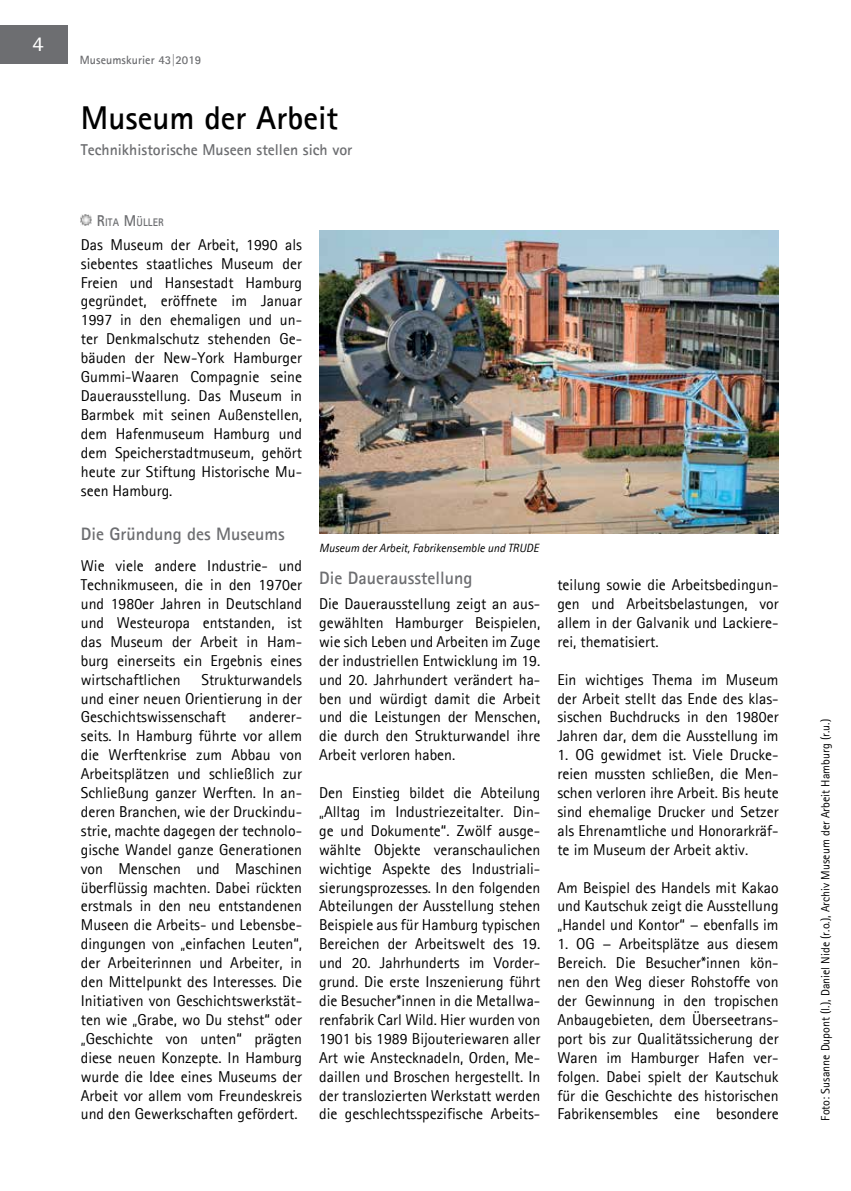
<style>
.page{position:relative;width:851px;height:1191px;background:#fff}
.page>*{position:absolute;margin:0;border:0;box-sizing:border-box;transform-origin:0 0}
.t1{font:700 33px "Agfa Rotis Sans Serif";color:#000}
.t2{font:21px "Agfa Rotis Sans Serif";color:#fff;scale:1.1 1}
.t3{font:700 18px "Agfa Rotis Sans Serif";color:#6d6e71}
.t4{font:15.75px/18.9px "Agfa Rotis Sans Serif";color:#000;text-align:justify}
.t5{font:700 15.75px "Agfa Rotis Sans Serif";color:#6d6e71}
.t6{font:12px "Agfa Rotis Sans Serif";color:#000}
.t7{font:italic 12px "Agfa Rotis Sans Serif";color:#000}
.t8{font:700 12px "Agfa Rotis Sans Serif";letter-spacing:.005em;color:#6d6e71}
.t9{font:700 10.95px "Agfa Rotis Sans Serif";letter-spacing:.015em;color:#6d6e71;scale:.95 1}
.s1{font-size:15.75px}
</style>
<div class="page">
<div style="left:0;top:26px;width:68px;height:38px;background:#6d6e71"></div>
<svg style="left:81px;top:214px;width:11px;height:11px"></svg>
<img style="left:319px;top:231px;width:459px;height:302px">
<h2 class="t2" style="left:32px;top:31px;width:12px">4</h2>
<p class="t8" style="left:80px;top:52px;width:123px">Museumskurier 43|2019</p>
<h1 class="t1" style="left:81px;top:97px;width:259px">Museum der Arbeit</h1>
<p class="t5" style="left:81px;top:139px;width:273px">Technikhistorische Museen stellen sich vor</p>
<p class="t9" style="left:97px;top:215px;width:71px"><span class="s1">R</span>ITA <span class="s1">M</span>ÜLLER</p>
<p class="t4" style="left:81px;top:235px;width:223px">Das Museum der Arbeit, 1990 als siebentes staatliches Museum der Freien und Hansestadt Hamburg gegründet, eröffnete im Januar 1997 in den ehemaligen und un&shy;ter Denkmalschutz stehenden Ge&shy;bäuden der New-York Hamburger Gummi-Waaren Compagnie seine Dauerausstellung. Das Museum in Barmbek mit seinen Außenstellen, dem Hafenmuseum Hamburg und dem Speicherstadtmuseum, gehört heute zur Stiftung Historische Mu&shy;seen Hamburg.</p>
<p class="t3" style="left:81px;top:522px;width:205px">Die Gründung des Museums</p>
<p class="t4" style="left:81px;top:556px;width:223px">Wie viele andere Industrie- und Technikmuseen, die in den 1970er und 1980er Jahren in Deutschland und Westeuropa entstanden, ist das Museum der Arbeit in Ham&shy;burg einerseits ein Ergebnis eines wirtschaftlichen</p>
<p class="t4" style="left:81px;top:669px;width:223px;text-indent:121px">Strukturwandels und einer neuen Orientierung in der Geschichtswissenschaft</p>
<p class="t4" style="left:81px;top:707px;width:223px;text-indent:168px">anderer&shy;seits. In Hamburg führte vor allem die Werftenkrise zum Abbau von Arbeitsplätzen und schließlich zur Schließung ganzer Werften. In an&shy;deren Branchen, wie der Druckindu&shy;strie, machte dagegen der technolo&shy;gische Wandel ganze Generationen von Menschen und Maschinen überflüssig machten. Dabei rückten erstmals in den neu entstandenen Museen die Arbeits- und Lebensbe&shy;dingungen von „einfachen Leuten“, der Arbeiterinnen und Arbeiter, in den Mittelpunkt des Interesses. Die Initiativen von Geschichtswerkstät&shy;ten wie „Grabe, wo Du stehst“ oder „Geschichte von unten“ prägten diese neuen Konzepte. In Hamburg wurde die Idee eines Museums der Arbeit vor allem vom Freundeskreis und den Gewerkschaften gefördert.</p>
<p class="t7" style="left:319px;top:540px;width:221px">Museum der Arbeit, Fabrikensemble und TRUDE</p>
<p class="t3" style="left:319px;top:566px;width:155px">Die Dauerausstellung</p>
<p class="t4" style="left:319px;top:594px;width:223px">Die Dauerausstellung zeigt an aus&shy;gewählten Hamburger Beispielen, wie sich Leben und Arbeiten im Zuge der industriellen Entwicklung im 19. und 20. Jahrhundert verändert ha&shy;ben und würdigt damit die Arbeit und die Leistungen der Menschen, die durch den Strukturwandel ihre Arbeit verloren haben.</p>
<p class="t4" style="left:319px;top:783px;width:223px">Den Einstieg bildet die Abteilung „Alltag im Industriezeitalter. Din&shy;ge und Dokumente“. Zwölf ausge&shy;wählte Objekte veranschaulichen wichtige Aspekte des Industriali&shy;sierungsprozesses. In den folgenden Abteilungen der Ausstellung stehen Beispiele aus für Hamburg typischen Bereichen der Arbeitswelt des 19. und 20. Jahrhunderts im Vorder&shy;grund. Die erste Inszenierung führt die Besucher*innen in die Metallwa&shy;renfabrik Carl Wild. Hier wurden von 1901 bis 1989 Bijouteriewaren aller Art wie Anstecknadeln, Orden, Me&shy;daillen und Broschen hergestellt. In der translozierten Werkstatt werden die geschlechtsspezifische Arbeits-</p>
<p class="t4" style="left:557px;top:575px;width:223px">teilung sowie die Arbeitsbedingun&shy;gen und Arbeitsbelastungen, vor allem in der Galvanik und Lackiere&shy;rei, thematisiert.</p>
<p class="t4" style="left:557px;top:669px;width:223px">Ein wichtiges Thema im Museum der Arbeit stellt das Ende des klas&shy;sischen Buchdrucks in den 1980er Jahren dar, dem die Ausstellung im</p>
<p class="t4" style="left:557px;top:745px;width:223px">1. OG gewidmet ist. Viele Drucke&shy;reien mussten schließen, die Men&shy;schen verloren ihre Arbeit. Bis heute sind ehemalige Drucker und Setzer als Ehrenamtliche und Honorarkräf&shy;te im Museum der Arbeit aktiv.</p>
<p class="t4" style="left:557px;top:877px;width:223px">Am Beispiel des Handels mit Kakao und Kautschuk zeigt die Ausstellung „Handel und Kontor“ − ebenfalls im</p>
<p class="t4" style="left:557px;top:934px;width:223px">1. OG − Arbeitsplätze aus diesem Bereich. Die Besucher*innen kön&shy;nen den Weg dieser Rohstoffe von der Gewinnung in den tropischen Anbaugebieten, dem Überseetrans&shy;port bis zur Qualitätssicherung der Waren im Hamburger Hafen ver&shy;folgen. Dabei spielt der Kautschuk für die Geschichte des historischen Fabrikensembles eine besondere</p>
<p class="t6" style="left:818px;top:1120px;width:403px;rotate:-90deg">Foto: Susanne Dupont (l.), Daniel Nide (r.o.), Archiv Museum der Arbeit Hamburg (r.u.)</p>
</div>
